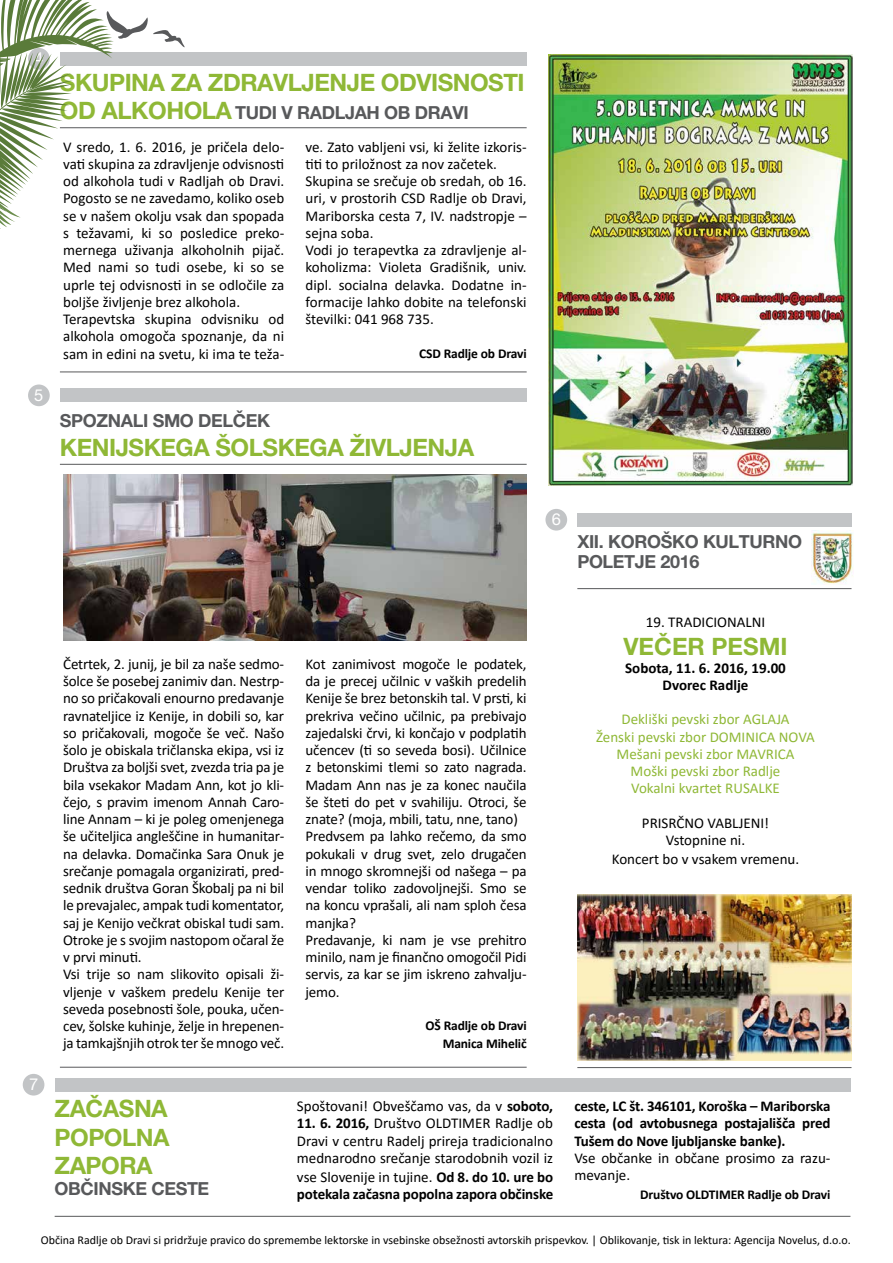
<style>
.page{position:relative;width:893px;height:1263px;background:#fff}
.page>*{position:absolute;margin:0;border:0;box-sizing:border-box;transform-origin:0 0}
.t1{font:700 24px/28.5px "Helvetica Neue LT Pro";letter-spacing:-.02em;color:#8fb836;text-align:justify}
.t2{font:700 24px "Helvetica Neue LT Pro";color:#8fb836}
.t3{font:700 18px/20.7px "Helvetica Neue LT Pro";letter-spacing:-.02em;color:#58595b}
.t4{font:16.5px "Helvetica Neue LT Pro";color:#fff}
.t5{font:15px/17.2px "Calibri";letter-spacing:-.01em;color:#000}
.t6{font:700 15px/17.2px "Calibri";letter-spacing:-.01em;color:#000}
.t7{font:15px/17.2px "Calibri";color:#8fb836;text-align:center}
.t8{font:700 13.5px/18px "Calibri";letter-spacing:-.01em;color:#000;text-align:right}
.t9{font:12px "Calibri";color:#000}
.s1{font-size:24px;color:#8fb836}
.s2{font-weight:700}
.s3{font-weight:400}
</style>
<div class="page">
<div style="left:60px;top:52px;width:467px;height:13px;background:#c2c4c6"></div>
<div style="left:60px;top:389px;width:467px;height:13px;background:#c2c4c6"></div>
<div style="left:28px;top:384px;width:22px;height:22px;background:#c2c4c6;border-radius:50%"></div>
<hr style="left:60px;top:127px;width:467px;height:1px;background:#58595b">
<hr style="left:60px;top:464px;width:467px;height:1px;background:#58595b">
<hr style="left:60px;top:372px;width:467px;height:1px;background:#58595b">
<hr style="left:60px;top:1067px;width:467px;height:1px;background:#58595b">
<div style="left:55px;top:1078px;width:795px;height:13px;background:#c2c4c6"></div>
<div style="left:577px;top:513px;width:274px;height:13px;background:#c2c4c6"></div>
<div style="left:23px;top:1074px;width:21px;height:21px;background:#c2c4c6;border-radius:50%"></div>
<div style="left:545px;top:509px;width:22px;height:22px;background:#c2c4c6;border-radius:50%"></div>
<hr style="left:55px;top:1216px;width:795px;height:1px;background:#58595b">
<hr style="left:577px;top:588px;width:274px;height:1px;background:#58595b">
<hr style="left:577px;top:1067px;width:274px;height:1px;background:#58595b">
<img style="left:549px;top:54px;width:304px;height:431px">
<img style="left:63px;top:474px;width:464px;height:166px">
<img style="left:812px;top:531px;width:41px;height:53px">
<img style="left:577px;top:895px;width:274px;height:165px">
<svg style="left:0;top:203px;width:21px;height:26px"></svg>
<svg style="left:0;top:0;width:185px;height:110px"></svg>
<p class="t4" style="left:34px;top:48px;width:11px">4</p>
<p class="t4" style="left:34px;top:385px;width:11px">5</p>
<h1 class="t1" style="left:60px;top:67px;width:466px">SKUPINA ZA ZDRAVLJENJE ODVISNOSTI</h1>
<p class="t3" style="left:60px;top:102px;width:410px"><span class="s1">OD ALKOHOLA</span> TUDI V RADLJAH OB DRAVI</p>
<p class="t5" style="left:63px;top:138px;width:223px">V sredo, 1. 6. 2016, je pričela delo&shy;vati skupina za zdravljenje odvisnosti od alkohola tudi v Radljah ob Dravi.<br>Pogosto se ne zavedamo, koliko oseb se v našem okolju vsak dan spopada s težavami, ki so posledice preko&shy;mernega uživanja alkoholnih pijač.<br>Med nami so tudi osebe, ki so se uprle tej odvisnosti in se odločile za boljše življenje brez alkohola.<br>Terapevtska skupina odvisniku od alkohola omogoča spoznanje, da ni sam in edini na svetu, ki ima te teža-</p>
<p class="t5" style="left:306px;top:138px;width:223px">ve. Zato vabljeni vsi, ki želite izkoris&shy;titi to priložnost za nov začetek.<br>Skupina se srečuje ob sredah, ob 16. uri, v prostorih CSD Radlje ob Dravi, Mariborska cesta 7, IV. nadstropje – sejna soba.<br>Vodi jo terapevtka za zdravljenje al&shy;koholizma: Violeta Gradišnik, univ. dipl. socialna delavka. Dodatne in&shy;formacije lahko dobite na telefonski številki: 041 968 735.</p>
<p class="t8" style="left:419px;top:344px;width:109px">CSD Radlje ob Dravi</p>
<p class="t3" style="left:60px;top:410px;width:212px">SPOZNALI SMO DELČEK</p>
<h1 class="t1" style="left:60px;top:432px;width:416px">KENIJSKEGA ŠOLSKEGA ŽIVLJENJA</h1>
<p class="t4" style="left:552px;top:509px;width:11px">6</p>
<p class="t3" style="left:577px;top:531px;width:226px">XII. KOROŠKO KULTURNO<br>POLETJE 2016</p>
<p class="t4" style="left:29px;top:1074px;width:11px">7</p>
<p class="t5" style="left:63px;top:655px;width:223px">Četrtek, 2. junij, je bil za naše sedmo&shy;šolce še posebej zanimiv dan. Nestrp&shy;no so pričakovali enourno predavanje ravnateljice iz Kenije, in dobili so, kar so pričakovali, mogoče še več. Našo šolo je obiskala tričlanska ekipa, vsi iz Društva za boljši svet, zvezda tria pa je bila vsekakor Madam Ann, kot jo kli&shy;čejo, s pravim imenom Annah Caro&shy;line Annam – ki je poleg omenjenega še učiteljica angleščine in humanitar&shy;na delavka. Domačinka Sara Onuk je srečanje pomagala organizirati, pred&shy;sednik društva Goran Škobalj pa ni bil le prevajalec, ampak tudi komentator, saj je Kenijo večkrat obiskal tudi sam.<br>Otroke je s svojim nastopom očaral že v prvi minuti.<br>Vsi trije so nam slikovito opisali ži&shy;vljenje v vaškem predelu Kenije ter seveda posebnosti šole, pouka, učen&shy;cev, šolske kuhinje, želje in hrepenen&shy;ja tamkajšnjih otrok ter še mnogo več.</p>
<p class="t5" style="left:306px;top:655px;width:223px">Kot zanimivost mogoče le podatek, da je precej učilnic v vaških predelih Kenije še brez betonskih tal. V prsti, ki prekriva večino učilnic, pa prebivajo zajedalski črvi, ki končajo v podplatih učencev (ti so seveda bosi). Učilnice z betonskimi tlemi so zato nagrada.<br>Madam Ann nas je za konec naučila še šteti do pet v svahiliju. Otroci, še znate? (moja, mbili, tatu, nne, tano)<br>Predvsem pa lahko rečemo, da smo pokukali v drug svet, zelo drugačen in mnogo skromnejši od našega – pa vendar toliko zadovoljnejši. Smo se na koncu vprašali, ali nam sploh česa manjka?<br>Predavanje, ki nam je vse prehitro minilo, nam je finančno omogočil Pidi servis, za kar se jim iskreno zahvalju&shy;jemo.</p>
<p class="t8" style="left:425px;top:1016px;width:103px">OŠ Radlje ob Dravi<br>Manica Mihelič</p>
<h1 class="t1" style="left:55px;top:1094px;width:116px">ZAČASNA POPOLNA ZAPORA</h1>
<p class="t3" style="left:55px;top:1177px;width:156px">OBČINSKE CESTE</p>
<p class="t5" style="left:297px;top:1097px;width:258px">Spoštovani! Obveščamo vas, da v <span class="s2">soboto,</span></p>
<p class="t5" style="left:297px;top:1114px;width:258px;text-align:justify"><span class="s2">11. 6. 2016,</span> Društvo OLDTIMER Radlje ob Dravi v centru Radelj prireja tradicionalno mednarodno srečanje starodobnih vozil iz</p>
<p class="t6" style="left:297px;top:1168px;width:258px"><span class="s3">vse Slovenije in tujine.</span> Od 8. do 10. ure bo potekala začasna popolna zapora občinske</p>
<p class="t5" style="left:646px;top:613px;width:121px">19. TRADICIONALNI</p>
<h1 class="t2" style="left:623px;top:632px;width:165px">VEČER PESMI</h1>
<p class="t6" style="left:625px;top:658px;width:162px;text-align:center">Sobota, 11. 6. 2016, 19.00<br>Dvorec Radlje</p>
<p class="t7" style="left:596px;top:710px;width:220px">Dekliški pevski zbor AGLAJA<br>Ženski pevski zbor DOMINICA NOVA<br>Mešani pevski zbor MAVRICA<br>Moški pevski zbor Radlje<br>Vokalni kvartet RUSALKE</p>
<p class="t5" style="left:642px;top:814px;width:129px;text-align:center">PRISRČNO VABLJENI!<br>Vstopnine ni.</p>
<p class="t5" style="left:612px;top:850px;width:189px">Koncert bo v vsakem vremenu.</p>
<p class="t6" style="left:574px;top:1097px;width:258px;text-align:justify">ceste, LC št. 346101, Koroška – Mariborska cesta (od avtobusnega postajališča pred Tušem do Nove ljubljanske banke).</p>
<p class="t5" style="left:574px;top:1149px;width:258px">Vse občanke in občane prosimo za razu&shy;mevanje.</p>
<p class="t8" style="left:640px;top:1185px;width:192px">Društvo OLDTIMER Radlje ob Dravi</p>
<p class="t9" style="left:41px;top:1232px;width:812px">Občina Radlje ob Dravi si pridržuje pravico do spremembe lektorske in vsebinske obsežnosti avtorskih prispevkov. | Oblikovanje, tisk in lektura: Agencija Novelus, d.o.o.</p>
</div>
